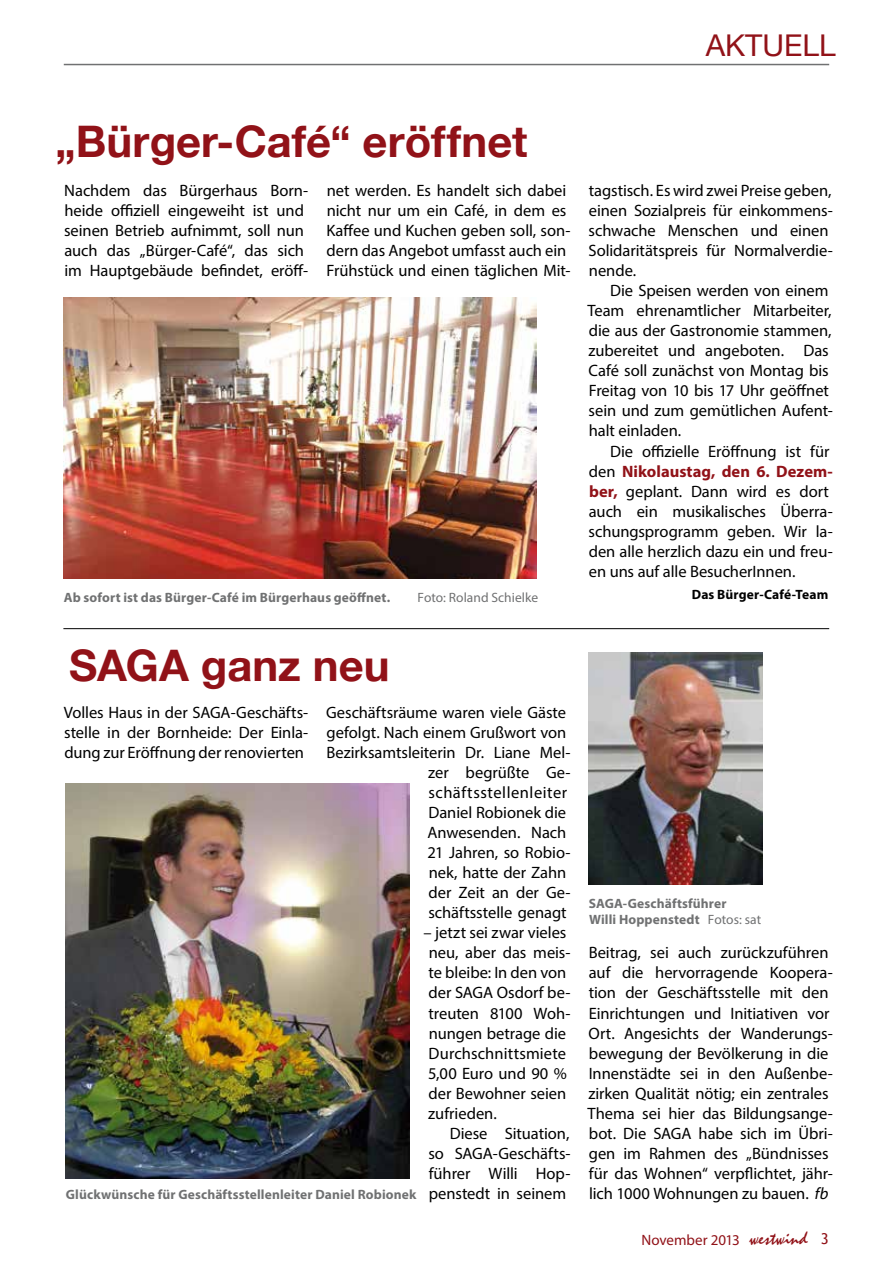
<style>
.page{position:relative;width:893px;height:1263px;background:#fff}
.page>*{position:absolute;margin:0;border:0;box-sizing:border-box;transform-origin:0 0}
.t1{font:700 43.5px "Helvetica Neue";color:#911218}
.t2{font:30px "Helvetica Neue";color:#911218}
.t3{font:16.5px/20.1px "Myriad Pro";letter-spacing:-.005em;color:#000}
.t4{font:15px "Myriad Pro";letter-spacing:-.005em;color:#911218}
.t5{font:15px "Trebuchet MS";color:#911218}
.t6{font:700 13.5px/16.2px "Myriad Pro";letter-spacing:.01em;color:#707172}
.t7{font:13.5px "Myriad Pro";color:#707172}
.t8{font:700 13.5px "Myriad Pro";letter-spacing:.01em;color:#000}
.s1{font-weight:700;color:#911218}
.s2{font-weight:400}
.s3{font-style:italic}
.s4{font-family:"Mistral";font-size:18px}
</style>
<div class="page">
<hr style="left:64px;top:64px;width:765px;height:1px;background:#707172">
<img style="left:66px;top:783px;width:343px;height:396px">
<img style="left:588px;top:652px;width:175px;height:232px">
<img style="left:64px;top:298px;width:473px;height:280px">
<hr style="left:63px;top:628px;width:766px;height:1px;background:#000">
<h2 class="t2" style="left:706px;top:27px;width:132px">Aktuell</h2>
<h1 class="t1" style="left:56px;top:114px;width:473px">„Bürger-Café“ eröffnet</h1>
<p class="t3" style="left:64px;top:180px;width:246px">Nachdem das Bürgerhaus Born&shy;heide offiziell eingeweiht ist und seinen Betrieb aufnimmt, soll nun auch das „Bürger-Café“, das sich im Hauptgebäude befindet, eröff-</p>
<p class="t3" style="left:327px;top:180px;width:245px">net werden. Es handelt sich dabei nicht nur um ein Café, in dem es Kaffee und Kuchen geben soll, son&shy;dern das Angebot umfasst auch ein Frühstück und einen täglichen Mit-</p>
<p class="t3" style="left:588px;top:180px;width:246px">tagstisch. Es wird zwei Preise geben, einen Sozialpreis für einkommens&shy;schwache Menschen und einen<br>Solidaritätspreis für Normalverdie&shy;nende.</p>
<p class="t3" style="left:587px;top:280px;width:247px;text-indent:23px">Die Speisen werden von einem<br>Team ehrenamtlicher Mitarbeiter, die aus der Gastronomie stammen, zubereitet und angeboten. Das<br>Café soll zunächst von Montag bis<br>Freitag von 10 bis 17 Uhr geöffnet sein und zum gemütlichen Aufent&shy;halt einladen.</p>
<p class="t3" style="left:589px;top:441px;width:246px;text-indent:21px">Die offizielle Eröffnung ist für den <span class="s1">Nikolaustag, den 6. Dezem&shy;ber,</span> geplant. Dann wird es dort auch ein musikalisches Überra&shy;schungsprogramm geben. Wir la&shy;den alle herzlich dazu ein und freu&shy;en uns auf alle BesucherInnen.</p>
<p class="t6" style="left:64px;top:588px;width:328px">Ab sofort ist das Bürger-Café im Bürgerhaus geöffnet.</p>
<p class="t7" style="left:417px;top:589px;width:122px">Foto: Roland Schielke</p>
<p class="t8" style="left:692px;top:586px;width:138px">Das Bürger-Café-Team</p>
<h1 class="t1" style="left:69px;top:639px;width:322px">SAGA ganz neu</h1>
<p class="t3" style="left:64px;top:702px;width:246px;text-align:justify">Volles Haus in der SAGA-Geschäfts&shy;stelle in der Bornheide: Der Einla&shy;dung zur Eröffnung der renovierten</p>
<p class="t3" style="left:326px;top:702px;width:246px">Geschäftsräume waren viele Gäste gefolgt. Nach einem Grußwort von<br>Bezirksamtsleiterin Dr. Liane Mel-</p>
<p class="t3" style="left:427px;top:762px;width:144px">zer begrüßte Ge&shy;schäftsstellenleiter<br>Daniel Robionek die<br>Anwesenden. Nach<br>21 Jahren, so Robio&shy;nek, hatte der Zahn der Zeit an der Ge&shy;schäftsstelle genagt</p>
<p class="t3" style="left:424px;top:922px;width:148px">– jetzt sei zwar vieles neu, aber das meis&shy;te bleibe: In den von der SAGA Osdorf be&shy;treuten 8100 Woh&shy;nungen betrage die<br>Durchschnittsmiete<br>5,00 Euro und 90 % der Bewohner seien zufrieden.</p>
<p class="t3" style="left:428px;top:1123px;width:144px;text-align:justify;text-indent:21px">Diese Situation, so SAGA-Geschäfts&shy;führer Willi Hop&shy;penstedt in seinem</p>
<p class="t6" style="left:589px;top:895px;width:174px">SAGA-Geschäftsführer<br>Willi Hoppenstedt <span class="s2">Fotos: sat</span></p>
<p class="t3" style="left:587px;top:942px;width:247px">Beitrag, sei auch zurückzuführen auf die hervorragende Koopera&shy;tion der Geschäftsstelle mit den Einrichtungen und Initiativen vor Ort. Angesichts der Wanderungs&shy;bewegung der Bevölkerung in die Innenstädte sei in den Außenbe&shy;zirken Qualität nötig; ein zentrales Thema sei hier das Bildungsange&shy;bot. Die SAGA habe sich im Übri&shy;gen im Rahmen des „Bündnisses für das Wohnen“ verpflichtet, jähr-</p>
<p class="t6" style="left:66px;top:1186px;width:352px">Glückwünsche für Geschäftsstellenleiter Daniel Robionek</p>
<p class="t3" style="left:589px;top:1183px;width:241px">lich 1000 Wohnungen zu bauen. <span class="s3">fb</span></p>
<p class="t4" style="left:641px;top:1230px;width:167px">November 2013 <span class="s4">westwind</span></p>
<p class="t5" style="left:821px;top:1230px;width:9px">3</p>
</div>
